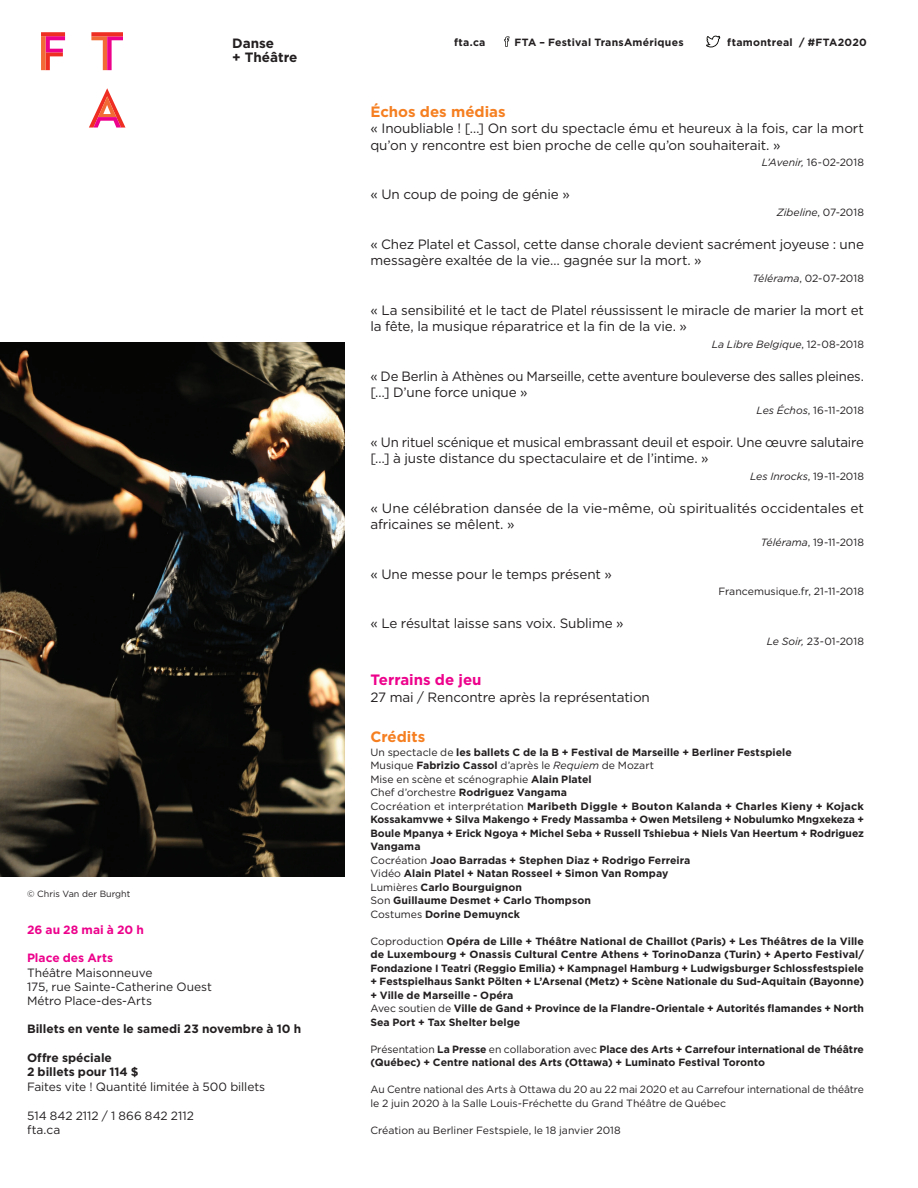
<style>
.page{position:relative;width:918px;height:1188px;background:#fff}
.page>*{position:absolute;margin:0;border:0;box-sizing:border-box;transform-origin:0 0}
.t1{font:700 15px "Gotham";color:#f57f21}
.t2{font:700 15px "Gotham";color:#ed028c}
.t3{font:13.5px/16.5px "Gotham HTF";letter-spacing:-.01em;color:#231f20}
.t4{font:700 13.5px "Gotham";color:#231f20}
.t5{font:12px/14.4px "Gotham HTF";letter-spacing:-.005em;color:#231f20}
.t6{font:700 12px/14.4px "Gotham HTF";color:#231f20}
.t7{font:700 12px "Gotham HTF";color:#ed028c}
.t8{font:700 10.5px/13.5px "Gotham HTF";letter-spacing:.005em;color:#231f20}
.t9{font:10.5px/13.5px "Gotham HTF";color:#231f20}
.t10{font:700 10.5px "Gotham";letter-spacing:.025em;color:#231f20}
.t11{font:italic 10.5px "Gotham HTF";color:#231f20}
.t12{font:9px "Gotham HTF";color:#231f20}
.s1{font-style:italic}
.s2{font-style:normal}
.s3{font-weight:400}
.s4{font-weight:400;font-style:italic}
</style>
<div class="page">
<svg style="left:89px;top:88px;width:36px;height:40px"></svg>
<svg style="left:41px;top:32px;width:24px;height:38px"></svg>
<svg style="left:91px;top:32px;width:32px;height:38px"></svg>
<svg style="left:706px;top:36px;width:14px;height:11px"></svg>
<svg style="left:504px;top:36px;width:6px;height:11px"></svg>
<img style="left:0;top:343px;width:345px;height:533px">
<p class="t4" style="left:232px;top:35px;width:44px">Danse</p>
<p class="t10" style="left:454px;top:36px;width:33px">fta.ca</p>
<p class="t10" style="left:514px;top:36px;width:171px">FTA – Festival TransAmériques</p>
<p class="t10" style="left:727px;top:36px;width:97px">ftamontreal / #fta</p>
<p class="t10" style="left:838px;top:36px;width:31px">2020</p>
<p class="t4" style="left:232px;top:49px;width:67px">+ Théâtre</p>
<p class="t12" style="left:27px;top:889px;width:105px">© Chris Van der Burght</p>
<p class="t7" style="left:27px;top:923px;width:118px">26 au 28 mai à 20 h</p>
<p class="t7" style="left:27px;top:951px;width:88px">Place des Arts</p>
<p class="t5" style="left:27px;top:965px;width:186px">Théâtre Maisonneuve<br>175, rue Sainte-Catherine Ouest<br>Métro Place-des-Arts</p>
<p class="t6" style="left:27px;top:1021px;width:276px">Billets en vente le samedi 23 novembre à 10 h</p>
<p class="t6" style="left:27px;top:1050px;width:113px">Offre spéciale<br>2 billets pour 114 $</p>
<p class="t5" style="left:27px;top:1079px;width:240px">Faites vite ! Quantité limitée à 500 billets</p>
<p class="t5" style="left:27px;top:1108px;width:168px">514 842 2112 / 1 866 842 2112 fta.ca</p>
<h1 class="t1" style="left:370px;top:103px;width:137px">échos des médias</h1>
<p class="t3" style="left:370px;top:120px;width:495px">« Inoubliable ! […] On sort du spectacle ému et heureux à la fois, car la mort qu’on y rencontre est bien proche de celle qu’on souhaiterait. »</p>
<p class="t9" style="left:762px;top:156px;width:104px"><span class="s1">L’Avenir,</span> 16-02-2018</p>
<p class="t3" style="left:370px;top:186px;width:201px">« Un coup de poing de génie »</p>
<p class="t11" style="left:777px;top:206px;width:89px">Zibeline<span class="s2">, 07-2018</span></p>
<p class="t3" style="left:370px;top:235px;width:495px">« Chez Platel et Cassol, cette danse chorale devient sacrément joyeuse : une messagère exaltée de la vie… gagnée sur la mort. »</p>
<p class="t9" style="left:752px;top:271px;width:113px"><span class="s1">Télérama</span>, 02-07-2018</p>
<p class="t3" style="left:370px;top:301px;width:495px">« La sensibilité et le tact de Platel réussissent le miracle de marier la mort et la fête, la musique réparatrice et la fin de la vie. »</p>
<p class="t11" style="left:712px;top:338px;width:154px">La Libre Belgique<span class="s2">, 12-08-2018</span></p>
<p class="t3" style="left:370px;top:367px;width:495px">« De Berlin à Athènes ou Marseille, cette aventure bouleverse des salles pleines. […] D’une force unique »</p>
<p class="t9" style="left:757px;top:403px;width:109px"><span class="s1">Les Échos</span>, 16-11-2018</p>
<p class="t3" style="left:370px;top:433px;width:495px">« Un rituel scénique et musical embrassant deuil et espoir. Une œuvre salutaire […] à juste distance du spectaculaire et de l’intime. »</p>
<p class="t9" style="left:750px;top:469px;width:115px"><span class="s1">Les Inrocks</span>, 19-11-2018</p>
<p class="t3" style="left:370px;top:499px;width:495px">« Une célébration dansée de la vie-même, où spiritualités occidentales et africaines se mêlent. »</p>
<p class="t9" style="left:761px;top:535px;width:105px"><span class="s1">Télérama</span>, 19-11-2018</p>
<p class="t3" style="left:370px;top:565px;width:243px">« Une messe pour le temps présent »</p>
<p class="t9" style="left:718px;top:585px;width:147px">Francemusique.fr, 21-11-2018</p>
<p class="t3" style="left:370px;top:615px;width:255px">« Le résultat laisse sans voix. Sublime »</p>
<p class="t9" style="left:767px;top:634px;width:99px"><span class="s1">Le Soir,</span> 23-01-2018</p>
<h1 class="t2" style="left:370px;top:671px;width:113px">Terrains de jeu</h1>
<p class="t3" style="left:370px;top:688px;width:281px">27 mai / Rencontre après la représentation</p>
<h1 class="t1" style="left:370px;top:728px;width:56px">Crédits</h1>
<p class="t8" style="left:370px;top:745px;width:495px"><span class="s3">Un spectacle de</span> les ballets C de la B + Festival de Marseille + Berliner Festspiele<br><span class="s3">Musique</span> Fabrizio Cassol <span class="s3">d’après le</span> <span class="s4">Requiem</span> <span class="s3">de Mozart<br>Mise en scène et scénographie</span> Alain Platel<br><span class="s3">Chef d’orchestre</span> Rodriguez Vangama<br><span class="s3">Cocréation et interprétation</span> Maribeth Diggle + Bouton Kalanda + Charles Kieny + Kojack Kossakamvwe + Silva Makengo + Fredy Massamba + Owen Metsileng + Nobulumko Mngxekeza + Boule Mpanya + Erick Ngoya + Michel Seba + Russell Tshiebua + Niels Van Heertum + Rodriguez Vangama<br><span class="s3">Cocréation</span> Joao Barradas + Stephen Diaz + Rodrigo Ferreira<br><span class="s3">Vidéo</span> Alain Platel + Natan Rosseel + Simon Van Rompay<br><span class="s3">Lumières</span> Carlo Bourguignon<br><span class="s3">Son</span> Guillaume Desmet + Carlo Thompson<br><span class="s3">Costumes</span> Dorine Demuynck</p>
<p class="t8" style="left:370px;top:934px;width:495px"><span class="s3">Coproduction</span> Opéra de Lille + Théâtre National de Chaillot (Paris) + Les Théâtres de la Ville de Luxembourg + Onassis Cultural Centre Athens + TorinoDanza (Turin) + Aperto Festival/ Fondazione I Teatri (Reggio Emilia) + Kampnagel Hamburg + Ludwigsburger Schlossfestspiele + Festspielhaus Sankt Pölten + L’Arsenal (Metz) + Scène Nationale du Sud-Aquitain (Bayonne) + Ville de Marseille - Opéra<br><span class="s3">Avec soutien de</span> Ville de Gand + Province de la Flandre-Orientale + Autorités flamandes + North Sea Port + Tax Shelter belge</p>
<p class="t8" style="left:370px;top:1042px;width:495px"><span class="s3">Présentation</span> La Presse <span class="s3">en collaboration avec</span> Place des Arts + Carrefour international de Théâtre (Québec) + Centre national des Arts (Ottawa) + Luminato Festival Toronto</p>
<p class="t9" style="left:370px;top:1083px;width:495px">Au Centre national des Arts à Ottawa du 20 au 22 mai 2020 et au Carrefour international de théâtre le 2 juin 2020 à la Salle Louis-Fréchette du Grand Théâtre de Québec</p>
<p class="t9" style="left:370px;top:1123px;width:252px">Création au Berliner Festspiele, le 18 janvier 2018</p>
</div>
